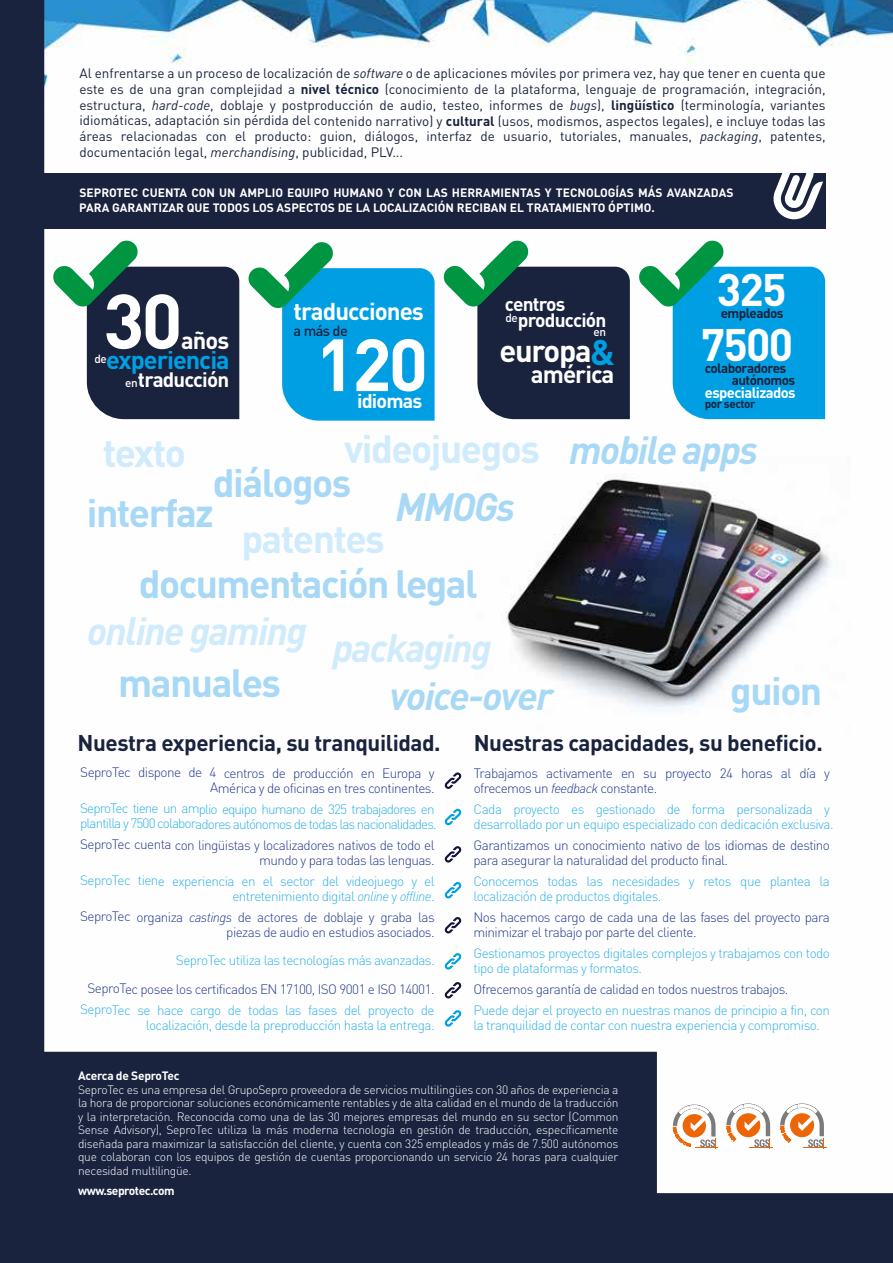
<style>
.page{position:relative;width:893px;height:1263px;background:#fff}
.page>*{position:absolute;margin:0;border:0;box-sizing:border-box;transform-origin:0 0}
.t1{font:700 75.9px "DINOT";color:#fff}
.t2{font:700 72.6px "DINOT";color:#fff}
.t3{font:700 45px/54.4px "DINOT";letter-spacing:-.04em;color:#fff;text-align:center}
.t4{font:700 39px "DINOT";letter-spacing:-.04em;color:#a7d8f6}
.t5{font:italic 700 39px "DINOT";letter-spacing:-.04em;color:#a7d8f6}
.t6{font:700 39px "DINOT";letter-spacing:-.04em;color:#d0ebfc}
.t7{font:italic 700 39px "DINOT";letter-spacing:-.04em;color:#d0ebfc}
.t8{font:700 31.05px "DINOT";letter-spacing:-.04em;color:#fff}
.t9{font:700 25.2px "DINOT";letter-spacing:-.04em;color:#009fe3}
.t10{font:700 24.15px "DINOT";letter-spacing:-.04em;color:#fff}
.t11{font:700 23.7px "DINOT";color:#fff}
.t12{font:700 22.5px "DINOT";letter-spacing:-.02em;color:#19233e}
.t13{font:700 20.55px "DINOT";letter-spacing:-.04em;color:#fff}
.t14{font:700 19.65px "DINOT";letter-spacing:-.04em;color:#fff}
.t15{font:700 19.05px/15.8px "DINOT";letter-spacing:-.04em;color:#fff}
.t16{font:700 14.85px "DINOT";letter-spacing:-.04em;color:#fff}
.t17{font:500 14.55px "DINOT";color:#19233e}
.t18{font:300 13.5px/15px "DINOT";letter-spacing:-.04em;color:#243c90;text-align:right}
.t19{font:300 13.5px/15px "DINOT";letter-spacing:-.04em;color:#31b3e8}
.t20{font:13.5px/15.8px "DINOT";color:#19233e;text-align:justify}
.t21{font:300 13.5px/15px "DINOT";letter-spacing:-.065em;color:#31b3e8}
.t22{font:700 13.5px "DINOT";letter-spacing:-.04em;color:#19233e}
.t23{font:300 12px/13.5px "DINOT";letter-spacing:-.025em;color:#fff;text-align:justify}
.t24{font:700 12px/15px "DINOT";color:#fff}
.t25{font:700 12px "DINOT";letter-spacing:-.025em;color:#fff}
.t26{font:700 12px "DINOT";letter-spacing:-.04em;color:#fff}
.t27{font:700 11.7px "DINOT";letter-spacing:-.04em;color:#19233e}
.t28{font:500 11.7px "DINOT";color:#fff}
.s1{font-style:italic}
.s2{font-weight:700}
.s3{font-weight:500;font-size:11.7px}
.s4{font-size:35.1px;color:#009fe3}
</style>
<div class="page">
<img style="left:44px;top:0;width:849px;height:1052px">
<img style="left:459px;top:456px;width:392px;height:277px">
<svg style="left:249px;top:242px;width:186px;height:179px"></svg>
<svg style="left:53px;top:241px;width:186px;height:178px"></svg>
<svg style="left:444px;top:241px;width:186px;height:178px"></svg>
<svg style="left:639px;top:241px;width:186px;height:178px"></svg>
<svg style="left:0;top:1052px;width:893px;height:211px;fill:#19233e"></svg>
<div style="left:0;top:0;width:44px;height:1220px;background:#19233e"></div>
<div style="left:31px;top:173px;width:795px;height:55px;background:#19233e"></div>
<svg style="left:773px;top:157px;width:50px;height:63px"></svg>
<svg style="left:445px;top:772px;width:16px;height:17px"></svg>
<svg style="left:445px;top:809px;width:16px;height:16px"></svg>
<svg style="left:445px;top:846px;width:16px;height:16px"></svg>
<svg style="left:445px;top:882px;width:16px;height:16px"></svg>
<svg style="left:445px;top:917px;width:16px;height:16px"></svg>
<svg style="left:445px;top:953px;width:16px;height:16px"></svg>
<svg style="left:445px;top:1010px;width:16px;height:16px"></svg>
<svg style="left:445px;top:982px;width:16px;height:16px"></svg>
<svg style="left:726px;top:1103px;width:47px;height:46px"></svg>
<svg style="left:780px;top:1103px;width:47px;height:46px"></svg>
<svg style="left:673px;top:1104px;width:45px;height:45px"></svg>
<p class="t20" style="left:79px;top:65px;width:748px">Al enfrentarse a un proceso de localización de <span class="s1">software</span> o de aplicaciones móviles por primera vez, hay que tener en cuenta que este es de una gran complejidad a <span class="s2">nivel técnico</span> (conocimiento de la plataforma, lenguaje de programación, integración, estructura, <span class="s1">hard-code</span>, doblaje y postproducción de audio, testeo, informes de <span class="s1">bugs</span>), <span class="s2">lingüístico</span> (terminología, variantes idiomáticas, adaptación sin pérdida del contenido narrativo) y <span class="s2">cultural</span> (usos, modismos, aspectos legales), e incluye todas las áreas relacionadas con el producto: guion, diálogos, interfaz de usuario, tutoriales, manuales, <span class="s1">packaging</span>, patentes, documentación legal, <span class="s1">merchandising</span>, publicidad, PLV...</p>
<p class="t24" style="left:79px;top:185px;width:656px">SEPROTEC CUENTA CON UN AMPLIO EQUIPO HUMANO Y CON LAS HERRAMIENTAS Y TECNOLOGÍAS MÁS AVANZADAS<br>PARA GARANTIZAR QUE TODOS LOS ASPECTOS DE LA LOCALIZACIÓN RECIBAN EL TRATAMIENTO ÓPTIMO.</p>
<h1 class="t1" style="left:103px;top:272px;width:81px">30</h1>
<h3 class="t11" style="left:181px;top:325px;width:50px">años</h3>
<h3 class="t9" style="left:94px;top:344px;width:137px"><sup>de</sup>experiencia</h3>
<h3 class="t13" style="left:125px;top:366px;width:106px"><span class="s3">en</span>traducción</h3>
<h3 class="t10" style="left:294px;top:295px;width:132px">traducciones</h3>
<p class="t17" style="left:294px;top:322px;width:56px">a más de</p>
<h2 class="t2" style="left:316px;top:317px;width:114px">120</h2>
<h3 class="t14" style="left:357px;top:388px;width:67px">idiomas</h3>
<h3 class="t15" style="left:505px;top:295px;width:103px">centros <sup>de</sup>producción</h3>
<p class="t28" style="left:594px;top:324px;width:14px">en</p>
<h3 class="t8" style="left:499px;top:330px;width:117px">europa<span class="s4">&amp;</span></h3>
<h3 class="t10" style="left:531px;top:359px;width:85px">américa</h3>
<h3 class="t3" style="left:701px;top:261px;width:94px">325<br>7500</h3>
<p class="t22" style="left:705px;top:359px;width:83px">colaboradores</p>
<p class="t22" style="left:721px;top:305px;width:64px">empleados</p>
<p class="t22" style="left:732px;top:371px;width:65px">autónomos</p>
<p class="t16" style="left:705px;top:382px;width:92px">especializados</p>
<p class="t27" style="left:705px;top:396px;width:52px">por sector</p>
<h3 class="t6" style="left:103px;top:427px;width:85px">texto</h3>
<h3 class="t6" style="left:344px;top:424px;width:197px">videojuegos</h3>
<h3 class="t4" style="left:87px;top:488px;width:129px">interfaz</h3>
<h3 class="t4" style="left:213px;top:457px;width:140px">diálogos</h3>
<h3 class="t5" style="left:395px;top:482px;width:121px">MMOGs</h3>
<h3 class="t6" style="left:241px;top:513px;width:145px">patentes</h3>
<h3 class="t4" style="left:139px;top:558px;width:341px">documentación legal</h3>
<h3 class="t5" style="left:569px;top:424px;width:190px">mobile apps</h3>
<h3 class="t7" style="left:87px;top:606px;width:221px">online gaming</h3>
<h3 class="t4" style="left:118px;top:658px;width:164px">manuales</h3>
<h3 class="t7" style="left:332px;top:622px;width:161px">packaging</h3>
<h3 class="t5" style="left:389px;top:671px;width:165px">voice-over</h3>
<h3 class="t4" style="left:730px;top:665px;width:94px">guion</h3>
<h3 class="t12" style="left:78px;top:728px;width:365px">Nuestra experiencia, su tranquilidad.</h3>
<h3 class="t12" style="left:474px;top:728px;width:351px">Nuestras capacidades, su beneficio.</h3>
<p class="t18" style="left:80px;top:765px;width:356px">SeproTec dispone de 4 centros de producción en Europa y<br>América y de oficinas en tres continentes.</p>
<p class="t21" style="left:80px;top:801px;width:358px">SeproTec tiene un amplio equipo humano de 325 trabajadores en plantilla y 7500 colaboradores autónomos de todas las nacionalidades.</p>
<p class="t18" style="left:80px;top:837px;width:356px">SeproTec cuenta con lingüistas y localizadores nativos de todo el mundo y para todas las lenguas.</p>
<p class="t19" style="left:80px;top:873px;width:356px;text-align:right">SeproTec tiene experiencia en el sector del videojuego y el entretenimiento digital <span class="s1">online</span> y <span class="s1">offline</span>.</p>
<p class="t18" style="left:80px;top:909px;width:356px">SeproTec organiza <span class="s1">castings</span> de actores de doblaje y graba las piezas de audio en estudios asociados.</p>
<p class="t19" style="left:176px;top:952px;width:260px">SeproTec utiliza las tecnologías más avanzadas.</p>
<p class="t18" style="left:88px;top:981px;width:349px">SeproTec posee los certificados EN 17100, ISO 9001 e ISO 14001.</p>
<p class="t19" style="left:80px;top:1002px;width:356px;text-align:right">SeproTec se hace cargo de todas las fases del proyecto de localización, desde la preproducción hasta la entrega.</p>
<p class="t18" style="left:474px;top:765px;width:358px;text-align:left">Trabajamos activamente en su proyecto 24 horas al día y ofrecemos un <span class="s1">feedback</span> constante.</p>
<p class="t19" style="left:474px;top:801px;width:361px">Cada proyecto es gestionado de forma personalizada y desarrollado por un equipo especializado con dedicación exclusiva.</p>
<p class="t18" style="left:473px;top:837px;width:358px;text-align:left">Garantizamos un conocimiento nativo de los idiomas de destino para asegurar la naturalidad del producto final.</p>
<p class="t19" style="left:473px;top:873px;width:358px">Conocemos todas las necesidades y retos que plantea la localización de productos digitales.</p>
<p class="t18" style="left:473px;top:909px;width:358px;text-align:left">Nos hacemos cargo de cada una de las fases del proyecto para minimizar el trabajo por parte del cliente.</p>
<p class="t19" style="left:473px;top:945px;width:358px">Gestionamos proyectos digitales complejos y trabajamos con todo tipo de plataformas y formatos.</p>
<p class="t18" style="left:473px;top:981px;width:316px">Ofrecemos garantía de calidad en todos nuestros trabajos.</p>
<p class="t19" style="left:473px;top:1002px;width:358px">Puede dejar el proyecto en nuestras manos de principio a fin, con la tranquilidad de contar con nuestra experiencia y compromiso.</p>
<p class="t25" style="left:78px;top:1068px;width:103px">Acerca de SeproTec</p>
<p class="t23" style="left:78px;top:1082px;width:542px">SeproTec es una empresa del GrupoSepro proveedora de servicios multilingües con 30 años de experiencia a la hora de proporcionar soluciones económicamente rentables y de alta calidad en el mundo de la traducción y la interpretación. Reconocida como una de las 30 mejores empresas del mundo en su sector (Common Sense Advisory), SeproTec utiliza la más moderna tecnología en gestión de traducción, específicamente diseñada para maximizar la satisfacción del cliente, y cuenta con 325 empleados y más de 7.500 autónomos que colaboran con los equipos de gestión de cuentas proporcionando un servicio 24 horas para cualquier necesidad multilingüe.</p>
<p class="t26" style="left:78px;top:1182px;width:98px">www.seprotec.com</p>
</div>
